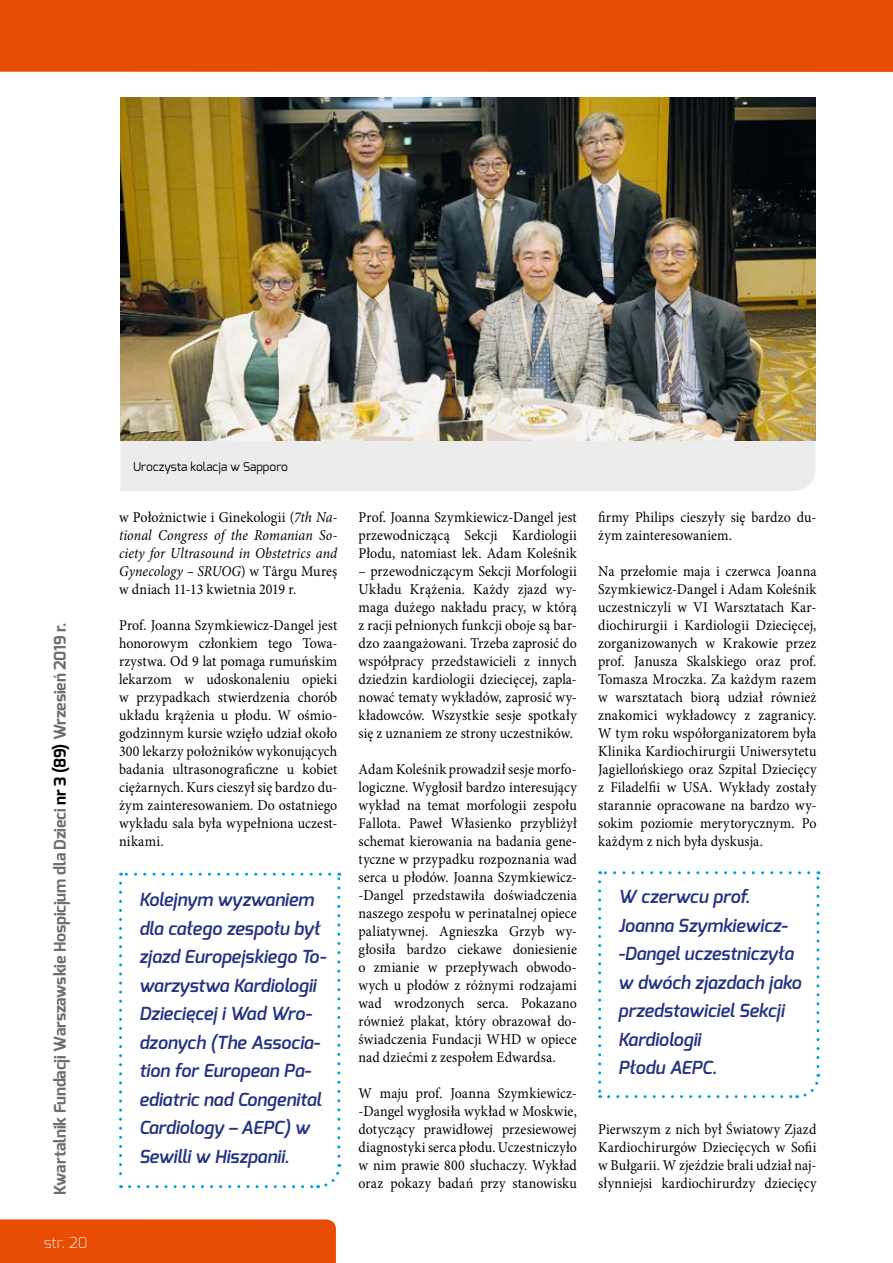
<style>
.page{position:relative;width:893px;height:1263px;background:#fff}
.page>*{position:absolute;margin:0;border:0;box-sizing:border-box;transform-origin:0 0}
.t1{font:italic 600 18px/28.5px "Exo";color:#243282}
.t2{font:700 16.2px "Exo";letter-spacing:-.01em;color:#6e6e6e}
.t3{font:15px/18px "Minion Pro";letter-spacing:.01em;color:#000;text-align:justify;scale:.93 1}
.t4{font:italic 15px/18px "Minion Pro";letter-spacing:.005em;color:#000;text-align:justify;scale:.93 1}
.t5{font:200 15px "Exo";color:#fff}
.t6{font:12px "Exo";color:#000}
.s1{color:#000}
.s2{font-style:normal}
</style>
<div class="page">
<div style="left:0;top:1219px;width:336px;height:44px;background:#e94c05"></div>
<svg style="left:119px;top:883px;width:3px;height:305px"></svg>
<svg style="left:130px;top:1164px;width:212px;height:25px"></svg>
<svg style="left:337px;top:873px;width:3px;height:283px"></svg>
<svg style="left:121px;top:873px;width:209px;height:3px"></svg>
<svg style="left:598px;top:882px;width:3px;height:216px"></svg>
<svg style="left:609px;top:1074px;width:212px;height:25px"></svg>
<svg style="left:816px;top:871px;width:3px;height:195px"></svg>
<svg style="left:600px;top:871px;width:209px;height:3px"></svg>
<div style="left:120px;top:441px;width:695px;height:50px;background:#ececec"></div>
<img style="left:120px;top:98px;width:695px;height:343px">
<div style="left:0;top:0;width:893px;height:72px;background:#e94c05"></div>
<p class="t2" style="left:50px;top:1195px;width:574px;rotate:-90deg">Kwartalnik Fundacji Warszawskie Hospicjum dla Dzieci <span class="s1">nr 3 (89)</span> Wrzesień 2019 r.</p>
<p class="t5" style="left:44px;top:1232px;width:45px">str. 20</p>
<p class="t6" style="left:133px;top:459px;width:156px">Uroczysta kolacja w Sapporo</p>
<p class="t4" style="left:119px;top:508px;width:236px"><span class="s2">w Położnictwie i Ginekologii (</span>7th Na&shy;tional Congress of the Romanian So&shy;ciety for Ultrasound in Obstetrics and Gynecology – SRUOG<span class="s2">) w Târgu Mureș w dniach 11-13 kwietnia 2019 r.</span></p>
<p class="t3" style="left:119px;top:616px;width:236px">Prof. Joanna Szymkiewicz-Dangel jest honorowym członkiem tego Towa&shy;rzystwa. Od 9 lat pomaga rumuńskim lekarzom w udoskonaleniu opieki w przypadkach stwierdzenia chorób układu krążenia u płodu. W ośmio&shy;godzinnym kursie wzięło udział około 300 lekarzy położników wykonujących badania ultrasonograficzne u kobiet ciężarnych. Kurs cieszył się bardzo du&shy;żym zainteresowaniem. Do ostatniego wykładu sala była wypełniona uczest&shy;nikami.</p>
<p class="t1" style="left:139px;top:886px;width:189px">Kolejnym wyzwaniem dla całego zespołu był zjazd Europejskiego To&shy;warzystwa Kardiologii<br>Dziecięcej i Wad Wro&shy;dzonych (The Associa&shy;tion for European Pa&shy;ediatric nad Congenital<br>Cardiology – AEPC) w<br>Sewilli w Hiszpanii.</p>
<p class="t3" style="left:359px;top:508px;width:236px">Prof. Joanna Szymkiewicz-Dangel jest przewodniczącą Sekcji Kardiologii Płodu, natomiast lek. Adam Koleśnik</p>
<p class="t3" style="left:359px;top:562px;width:236px">– przewodniczącym Sekcji Morfologii Układu Krążenia. Każdy zjazd wy&shy;maga dużego nakładu pracy, w którą z racji pełnionych funkcji oboje są bar&shy;dzo zaangażowani. Trzeba zaprosić do współpracy przedstawicieli z innych dziedzin kardiologii dziecięcej, zapla&shy;nować tematy wykładów, zaprosić wy&shy;kładowców. Wszystkie sesje spotkały się z uznaniem ze strony uczestników.</p>
<p class="t3" style="left:359px;top:760px;width:236px">Adam Koleśnik prowadził sesje morfo&shy;logiczne. Wygłosił bardzo interesujący wykład na temat morfologii zespołu Fallota. Paweł Własienko przybliżył schemat kierowania na badania gene&shy;tyczne w przypadku rozpoznania wad serca u płodów. Joanna Szymkiewicz--Dangel przedstawiła doświadczenia naszego zespołu w perinatalnej opiece paliatywnej. Agnieszka Grzyb wy&shy;głosiła bardzo ciekawe doniesienie o zmianie w przepływach obwodo&shy;wych u płodów z różnymi rodzajami wad wrodzonych serca. Pokazano również plakat, który obrazował do&shy;świadczenia Fundacji WHD w opiece nad dziećmi z zespołem Edwardsa.</p>
<p class="t3" style="left:359px;top:1084px;width:236px">W maju prof. Joanna Szymkiewicz--Dangel wygłosiła wykład w Moskwie, dotyczący prawidłowej przesiewowej diagnostyki serca płodu. Uczestniczyło w nim prawie 800 słuchaczy. Wykład oraz pokazy badań przy stanowisku</p>
<p class="t3" style="left:598px;top:508px;width:236px">firmy Philips cieszyły się bardzo du&shy;żym zainteresowaniem.</p>
<p class="t3" style="left:598px;top:562px;width:236px">Na przełomie maja i czerwca Joanna Szymkiewicz-Dangel i Adam Koleśnik uczestniczyli w VI Warsztatach Kar&shy;diochirurgii i Kardiologii Dziecięcej, zorganizowanych w Krakowie przez prof. Janusza Skalskiego oraz prof.<br>Tomasza Mroczka. Za każdym razem w warsztatach biorą udział również znakomici wykładowcy z zagranicy.<br>W tym roku współorganizatorem była Klinika Kardiochirurgii Uniwersytetu Jagiellońskiego oraz Szpital Dziecięcy z Filadelfii w USA. Wykłady zostały starannie opracowane na bardzo wy&shy;sokim poziomie merytorycznym. Po każdym z nich była dyskusja.</p>
<p class="t1" style="left:618px;top:883px;width:185px">W czerwcu prof.<br>Joanna Szymkiewicz--Dangel uczestniczyła w dwóch zjazdach jako przedstawiciel Sekcji<br>Kardiologii<br>Płodu AEPC.</p>
<p class="t3" style="left:598px;top:1120px;width:236px">Pierwszym z nich był Światowy Zjazd Kardiochirurgów Dziecięcych w Sofii w Bułgarii. W zjeździe brali udział naj&shy;słynniejsi kardiochirurdzy dziecięcy</p>
</div>
